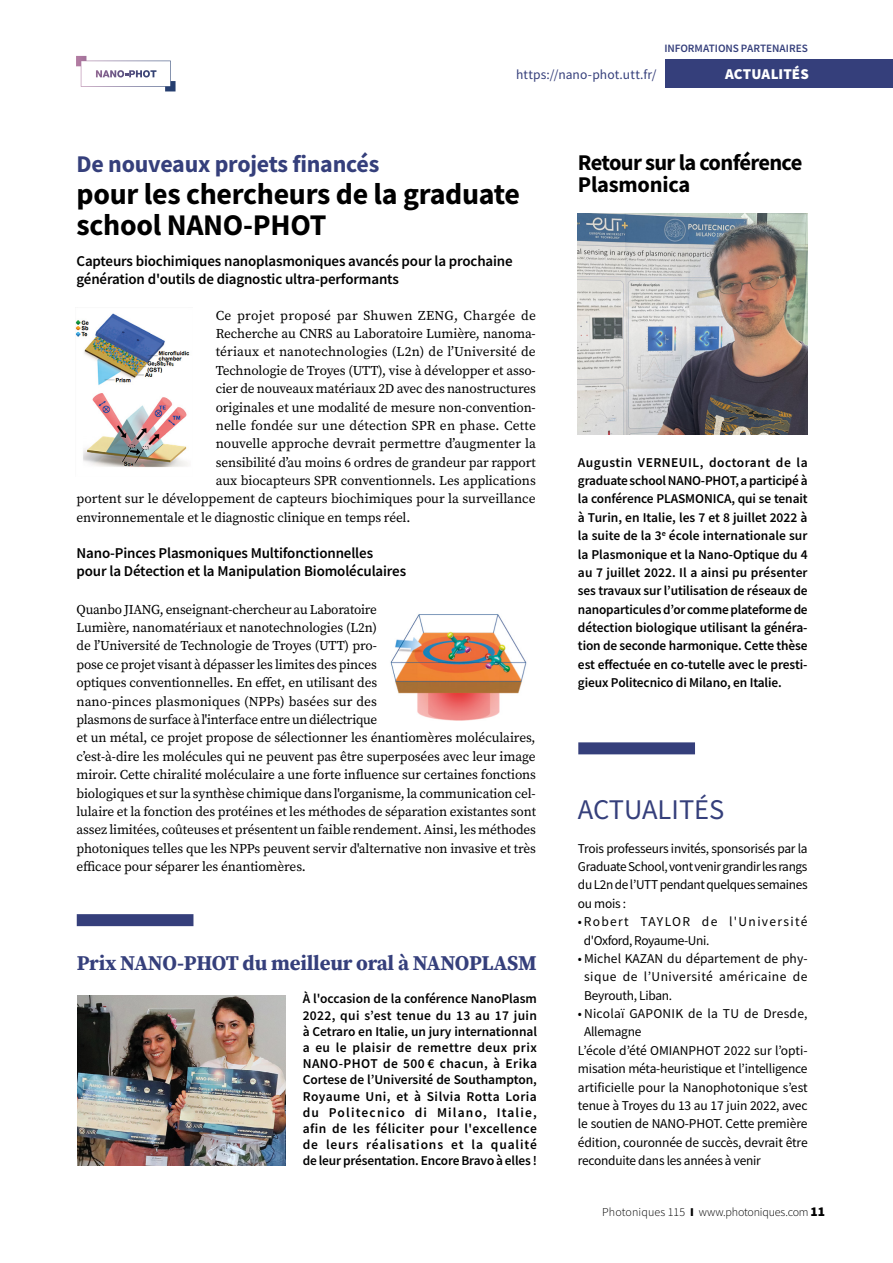
<style>
.page{position:relative;width:893px;height:1263px;background:#fff}
.page>*{position:absolute;margin:0;border:0;box-sizing:border-box;transform-origin:0 0}
.t1{font:700 30px/31.5px "Source Sans Pro";letter-spacing:-.01em;color:#000}
.t2{font:28.5px "Source Sans Pro";color:#353f7b}
.t3{font:700 24px "Source Sans Pro";letter-spacing:-.01em;color:#353f7b}
.t4{font:700 22.5px/22.2px "Source Sans Pro";letter-spacing:-.03em;color:#000}
.t5{font:700 21px "Source Serif Pro";letter-spacing:-.01em;color:#353f7b}
.t6{font:600 15px/18px "Source Sans Pro";letter-spacing:-.01em;color:#000}
.t7{font:900 15px "Source Sans Pro";letter-spacing:.005em;color:#fff}
.t8{font:13.5px/18.3px "Source Serif Pro";letter-spacing:-.01em;color:#000}
.t9{font:600 13.5px/18.3px "Source Sans Pro";letter-spacing:-.01em;color:#000;text-align:justify}
.t10{font:13.5px/18.3px "Source Sans Pro";letter-spacing:-.01em;color:#000;text-align:justify}
.t11{font:13.5px/18.3px "Source Sans Pro";letter-spacing:.085em;color:#000}
.t12{font:13.5px "Source Serif Pro";letter-spacing:.01em;color:#000}
.t13{font:13.5px "Source Serif Pro";letter-spacing:.015em;color:#000}
.t14{font:13.5px "Source Serif Pro";letter-spacing:.025em;color:#000}
.t15{font:13.5px "Source Sans Pro";letter-spacing:.02em;color:#000}
.t16{font:13.5px "Source Sans Pro";letter-spacing:.01em;color:#353f7b}
.t17{font:300 12px "Source Sans Pro";color:#000}
.t18{font:600 11.25px "Source Sans Pro";color:#353f7b}
.s1{font-weight:900}
.s2{font-weight:900;font-size:13.5px}
</style>
<div class="page">
<div style="left:665px;top:59px;width:228px;height:29px;background:#353f7b"></div>
<svg style="left:76px;top:56px;width:100px;height:35px"></svg>
<div style="left:77px;top:914px;width:116px;height:12px;background:#353f7b"></div>
<div style="left:578px;top:742px;width:117px;height:12px;background:#353f7b"></div>
<img style="left:76px;top:313px;width:114px;height:154px">
<img style="left:390px;top:614px;width:137px;height:106px">
<img style="left:578px;top:214px;width:230px;height:220px">
<img style="left:77px;top:996px;width:209px;height:169px">
<p class="t18" style="left:664px;top:41px;width:145px">INFORMATIONS PARTENAIRES</p>
<p class="t16" style="left:516px;top:66px;width:142px">https://nano-phot.utt.fr/</p>
<p class="t7" style="left:725px;top:64px;width:85px">ACTUALITÉS</p>
<h3 class="t3" style="left:77px;top:148px;width:304px">De nouveaux projets financés</h3>
<h1 class="t1" style="left:77px;top:178px;width:445px">pour les chercheurs de la graduate school NANO-PHOT</h1>
<p class="t6" style="left:77px;top:252px;width:438px">Capteurs biochimiques nanoplasmoniques avancés pour la prochaine génération d'outils de diagnostic ultra-performants</p>
<p class="t14" style="left:216px;top:306px;width:322px">Ce projet proposé par Shuwen ZENG, Chargée de</p>
<p class="t8" style="left:216px;top:324px;width:322px">Recherche au CNRS au Laboratoire Lumière, nanoma-</p>
<p class="t12" style="left:216px;top:343px;width:322px">tériaux et nanotechnologies (L2n) de l’Université de</p>
<p class="t8" style="left:216px;top:361px;width:322px">Technologie de Troyes (UTT), vise à développer et asso-</p>
<p class="t8" style="left:216px;top:380px;width:322px">cier de nouveaux matériaux 2D avec des nanostructures</p>
<p class="t8" style="left:216px;top:398px;width:322px">originales et une modalité de mesure non-convention-</p>
<p class="t13" style="left:216px;top:416px;width:322px">nelle fondée sur une détection SPR en phase. Cette</p>
<p class="t8" style="left:216px;top:435px;width:322px">nouvelle approche devrait permettre d’augmenter la</p>
<p class="t8" style="left:216px;top:453px;width:322px">sensibilité d’au moins 6 ordres de grandeur par rapport</p>
<p class="t8" style="left:216px;top:471px;width:322px">aux biocapteurs SPR conventionnels. Les applications</p>
<p class="t8" style="left:77px;top:490px;width:461px">portent sur le développement de capteurs biochimiques pour la surveillance</p>
<p class="t8" style="left:77px;top:508px;width:335px">environnementale et le diagnostic clinique en temps réel.</p>
<p class="t6" style="left:77px;top:544px;width:331px">Nano-Pinces Plasmoniques Multifonctionnelles pour la Détection et la Manipulation Biomoléculaires</p>
<p class="t8" style="left:77px;top:600px;width:461px">Quanbo JIANG, enseignant-chercheur au Laboratoire<br>Lumière, nanomatériaux et nanotechnologies (L2n)<br>de l’Université de Technologie de Troyes (UTT) pro-<br>pose ce projet visant à dépasser les limites des pinces<br>optiques conventionnelles. En effet, en utilisant des<br>nano-pinces plasmoniques (NPPs) basées sur des<br>plasmons de surface à l'interface entre un diélectrique<br>et un métal, ce projet propose de sélectionner les énantiomères moléculaires, c’est-à-dire les molécules qui ne peuvent pas être superposées avec leur image miroir. Cette chiralité moléculaire a une forte influence sur certaines fonctions biologiques et sur la synthèse chimique dans l'organisme, la communication cel&shy;lulaire et la fonction des protéines et les méthodes de séparation existantes sont assez limitées, coûteuses et présentent un faible rendement. Ainsi, les méthodes photoniques telles que les NPPs peuvent servir d'alternative non invasive et très efficace pour séparer les énantiomères.</p>
<h3 class="t5" style="left:77px;top:948px;width:462px">Prix NANO-PHOT du meilleur oral à NANOPLASM</h3>
<p class="t9" style="left:303px;top:990px;width:236px;line-height:16.2px">À l'occasion de la conférence NanoPlasm 2022, qui s’est tenue du 13 au 17 juin à Cetraro en Italie, un jury internationnal a eu le plaisir de remettre deux prix NANO-PHOT de 500 € chacun, à Erika Cortese de l’Université de Southampton, Royaume Uni, et à Silvia Rotta Loria du Politecnico di Milano, Italie, afin de les féliciter pour l'excellence de leurs réalisations et la qualité de leur présentation. Encore Bravo à elles !</p>
<h3 class="t4" style="left:578px;top:151px;width:226px">Retour sur la conférence<br>Plasmonica</h3>
<p class="t9" style="left:578px;top:453px;width:231px">Augustin VERNEUIL, doctorant de la graduate school NANO-PHOT, a participé à la conférence PLASMONICA, qui se tenait à Turin, en Italie, les 7 et 8 juillet 2022 à la suite de la 3<sup>e</sup> école internationale sur la Plasmonique et la Nano-Optique du 4 au 7 juillet 2022. Il a ainsi pu présenter ses travaux sur l’utilisation de réseaux de nanoparticules d’or comme plateforme de détection biologique utilisant la généra&shy;tion de seconde harmonique. Cette thèse est effectuée en co-tutelle avec le presti&shy;gieux Politecnico di Milano, en Italie.</p>
<h2 class="t2" style="left:578px;top:791px;width:148px">ACTUALITÉS</h2>
<p class="t10" style="left:578px;top:839px;width:231px">Trois professeurs invités, sponsorisés par la Graduate School, vont venir grandir les rangs du L2n de l’UTT pendant quelques semaines ou mois :</p>
<p class="t11" style="left:584px;top:912px;width:225px;text-indent:-6px">• Robert TAYLOR de l'Université d'Oxford, Royaume-Uni.</p>
<p class="t10" style="left:584px;top:949px;width:225px;text-indent:-6px">• Michel KAZAN du département de phy&shy;sique de l’Université américaine de Beyrouth, Liban.</p>
<p class="t15" style="left:578px;top:1005px;width:231px">• Nicolaï GAPONIK de la TU de Dresde,</p>
<p class="t10" style="left:584px;top:1023px;width:59px">Allemagne</p>
<p class="t10" style="left:578px;top:1041px;width:231px">L’école d’été OMIANPHOT 2022 sur l’opti-</p>
<p class="t10" style="left:578px;top:1059px;width:231px">misation méta-heuristique et l’intelligence</p>
<p class="t10" style="left:578px;top:1078px;width:231px">artificielle pour la Nanophotonique s’est</p>
<p class="t10" style="left:578px;top:1096px;width:231px">tenue à Troyes du 13 au 17 juin 2022, avec</p>
<p class="t10" style="left:578px;top:1114px;width:231px">le soutien de NANO-PHOT. Cette première</p>
<p class="t10" style="left:578px;top:1133px;width:231px">édition, couronnée de succès, devrait être</p>
<p class="t10" style="left:578px;top:1151px;width:184px">reconduite dans les années à venir</p>
<p class="t17" style="left:602px;top:1205px;width:224px">Photoniques 115 <span class="s1">I</span> www.photoniques.com <span class="s2">11</span></p>
</div>
